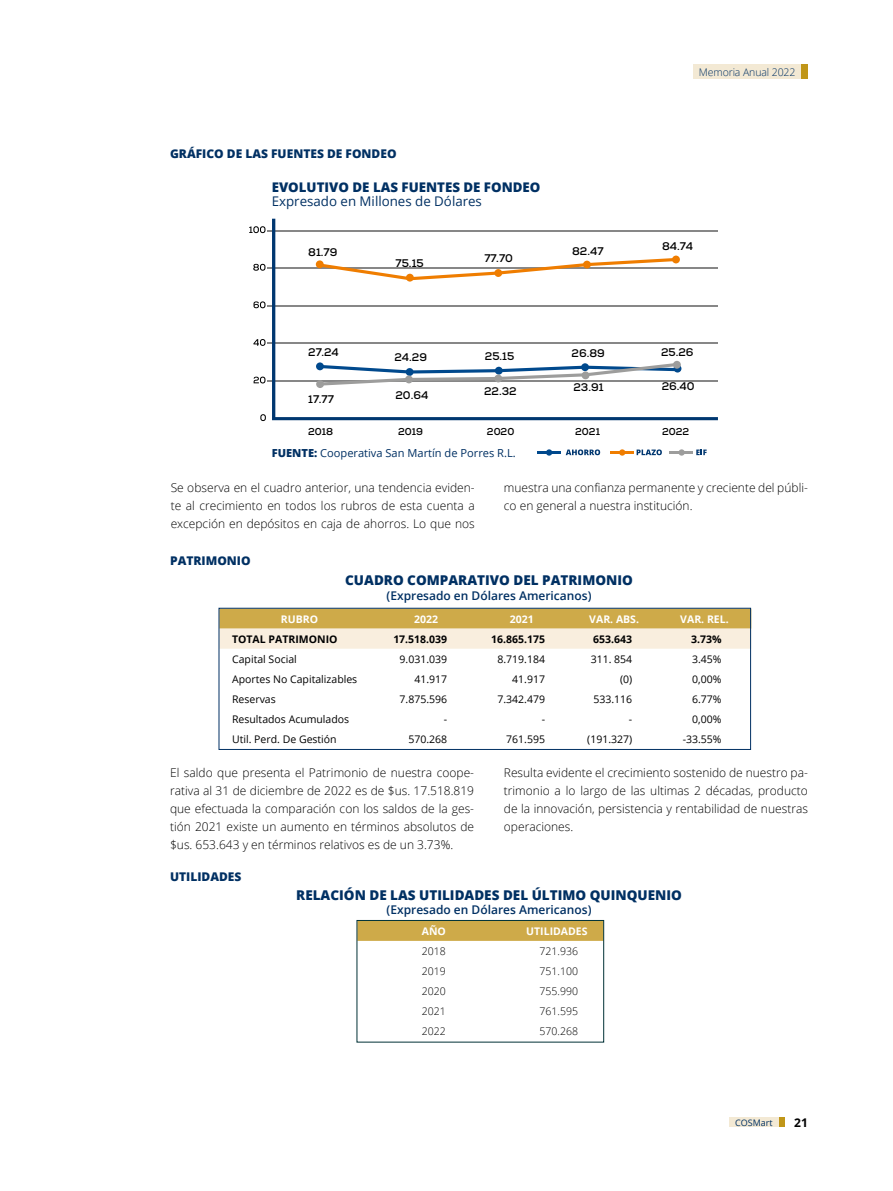
<style>
.page{position:relative;width:893px;height:1191px;background:#fff}
.page>*{position:absolute;margin:0;border:0;box-sizing:border-box;transform-origin:0 0}
.t1{font:800 13.5px "Open Sans";color:#003063}
.t2{font:800 13.35px "Open Sans";color:#003063}
.t3{font:13.35px "Open Sans";color:#003063}
.t4{font:300 12px/18px "Open Sans";color:#000;text-align:justify}
.t5{font:600 12px "Open Sans";color:#003063}
.t6{font:800 12px "Open Sans";color:#003063}
.t7{font:700 12px "Open Sans";color:#000}
.t8{font:700 11.1px "Nexa";color:#000}
.t9{font:11.1px "Open Sans";color:#003063}
.t10{font:10.5px "Open Sans";color:#000}
.t11{font:300 10.5px "Open Sans";color:#000}
.t12{font:700 10.5px "Open Sans";color:#000}
.t13{font:700 10.5px "Open Sans";color:#fff}
.t14{font:300 10.5px "Open Sans";letter-spacing:-.01em;color:#003063}
.t15{font:700 10.05px "Nexa";color:#000}
.t16{font:9px "Open Sans";color:#003063}
.s1{font-weight:800}
</style>
<div class="page">
<div style="left:729px;top:1117px;width:51px;height:10px;background:#f3e9d4"></div>
<div style="left:779px;top:1117px;width:5px;height:10px;background:#c09618"></div>
<div style="left:693px;top:64px;width:108px;height:14px;background:#f3e9d4"></div>
<div style="left:801px;top:64px;width:7px;height:14px;background:#c09618"></div>
<hr style="left:267px;top:305px;width:451px;height:1px;background:#878787">
<hr style="left:267px;top:230px;width:451px;height:1px;background:#878787">
<hr style="left:267px;top:268px;width:451px;height:1px;background:#878787">
<hr style="left:267px;top:380px;width:451px;height:1px;background:#878787">
<hr style="left:267px;top:343px;width:451px;height:1px;background:#878787">
<svg style="left:272px;top:219px;width:446px;height:201px"></svg>
<svg style="left:260px;top:414px;width:6px;height:7px"></svg>
<svg style="left:254px;top:376px;width:11px;height:7px"></svg>
<svg style="left:253px;top:339px;width:12px;height:7px"></svg>
<svg style="left:254px;top:301px;width:11px;height:7px"></svg>
<svg style="left:253px;top:264px;width:12px;height:7px"></svg>
<svg style="left:249px;top:226px;width:16px;height:7px"></svg>
<hr style="left:537px;top:451px;width:24px;height:3px;background:#00498d">
<svg style="left:546px;top:449px;width:6px;height:6px"></svg>
<hr style="left:610px;top:451px;width:24px;height:3px;background:#ef7d00">
<svg style="left:619px;top:449px;width:6px;height:6px"></svg>
<hr style="left:670px;top:451px;width:23px;height:3px;background:#9d9d9c">
<div style="left:678px;top:449px;width:7px;height:6px;background:#9d9d9c;border-radius:50%"></div>
<svg style="left:566px;top:449px;width:34px;height:6px"></svg>
<svg style="left:637px;top:449px;width:25px;height:6px"></svg>
<svg style="left:696px;top:449px;width:11px;height:6px"></svg>
<svg style="left:318px;top:256px;width:361px;height:26px"></svg>
<svg style="left:316px;top:361px;width:365px;height:26px"></svg>
<svg style="left:221px;top:610px;width:528px;height:38px;background:#e4cd95"></svg>
<div style="left:219px;top:608px;width:532px;height:142px;border:1px solid #003063"></div>
<div style="left:359px;top:922px;width:243px;height:19px;background:#ceaa49"></div>
<div style="left:357px;top:920px;width:247px;height:122px;border:1px solid #003136"></div>
<p class="t6" style="left:170px;top:145px;width:228px">GRÁFICO DE LAS FUENTES DE FONDEO</p>
<p class="t2" style="left:272px;top:177px;width:270px">EVOLUTIVO DE LAS FUENTES DE FONDEO</p>
<p class="t3" style="left:272px;top:192px;width:212px">Expresado en Millones de Dólares</p>
<p class="t8" style="left:308px;top:244px;width:31px">81.79</p>
<p class="t8" style="left:395px;top:256px;width:30px">75.15</p>
<p class="t8" style="left:484px;top:251px;width:30px">77.70</p>
<p class="t8" style="left:572px;top:244px;width:33px">82.47</p>
<p class="t14" style="left:699px;top:65px;width:98px">Memoria Anual 2022</p>
<p class="t8" style="left:662px;top:238px;width:32px">84.74</p>
<p class="t8" style="left:308px;top:345px;width:32px">27.24</p>
<p class="t8" style="left:308px;top:392px;width:27px">17.77</p>
<p class="t15" style="left:308px;top:425px;width:27px">2018</p>
<p class="t15" style="left:398px;top:425px;width:26px">2019</p>
<p class="t15" style="left:487px;top:425px;width:29px">2020</p>
<p class="t15" style="left:575px;top:425px;width:26px">2021</p>
<p class="t15" style="left:662px;top:425px;width:29px">2022</p>
<p class="t8" style="left:394px;top:350px;width:34px">24.29</p>
<p class="t8" style="left:485px;top:348px;width:31px">25.15</p>
<p class="t8" style="left:572px;top:346px;width:35px">26.89</p>
<p class="t8" style="left:661px;top:345px;width:34px">25.26</p>
<p class="t8" style="left:395px;top:388px;width:34px">20.64</p>
<p class="t8" style="left:484px;top:384px;width:34px">22.32</p>
<p class="t8" style="left:573px;top:380px;width:32px">23.91</p>
<p class="t8" style="left:662px;top:379px;width:34px">26.40</p>
<p class="t9" style="left:272px;top:445px;width:246px"><span class="s1">FUENTE:</span> Cooperativa San Martín de Porres R.L.</p>
<p class="t4" style="left:171px;top:478px;width:306px">Se observa en el cuadro anterior, una tendencia eviden&shy;te al crecimiento en todos los rubros de esta cuenta a excepción en depósitos en caja de ahorros. Lo que nos</p>
<p class="t4" style="left:504px;top:478px;width:306px">muestra una confianza permanente y creciente del públi&shy;co en general a nuestra institución.</p>
<p class="t6" style="left:170px;top:551px;width:82px">PATRIMONIO</p>
<p class="t1" style="left:345px;top:570px;width:289px">CUADRO COMPARATIVO DEL PATRIMONIO</p>
<p class="t5" style="left:387px;top:587px;width:206px">(Expresado en Dólares Americanos)</p>
<p class="t13" style="left:281px;top:611px;width:39px">RUBRO</p>
<p class="t13" style="left:414px;top:611px;width:25px">2022</p>
<p class="t13" style="left:510px;top:611px;width:25px">2021</p>
<p class="t13" style="left:589px;top:611px;width:51px">VAR. ABS.</p>
<p class="t13" style="left:680px;top:611px;width:50px">VAR. REL.</p>
<p class="t12" style="left:232px;top:631px;width:107px">TOTAL PATRIMONIO</p>
<p class="t12" style="left:393px;top:631px;width:55px">17.518.039</p>
<p class="t12" style="left:491px;top:631px;width:55px">16.865.175</p>
<p class="t12" style="left:593px;top:631px;width:40px">653.643</p>
<p class="t12" style="left:691px;top:631px;width:32px">3.73%</p>
<p class="t10" style="left:232px;top:651px;width:66px">Capital Social</p>
<p class="t10" style="left:400px;top:651px;width:49px">9.031.039</p>
<p class="t10" style="left:497px;top:651px;width:49px">8.719.184</p>
<p class="t10" style="left:591px;top:651px;width:43px">311. 854</p>
<p class="t10" style="left:692px;top:651px;width:31px">3.45%</p>
<p class="t10" style="left:232px;top:672px;width:127px">Aportes No Capitalizables</p>
<p class="t10" style="left:414px;top:672px;width:34px">41.917</p>
<p class="t10" style="left:512px;top:672px;width:34px">41.917</p>
<p class="t10" style="left:620px;top:672px;width:14px">(0)</p>
<p class="t10" style="left:692px;top:672px;width:31px">0,00%</p>
<p class="t10" style="left:232px;top:692px;width:45px">Reservas</p>
<p class="t10" style="left:400px;top:692px;width:49px">7.875.596</p>
<p class="t10" style="left:497px;top:692px;width:49px">7.342.479</p>
<p class="t10" style="left:593px;top:692px;width:40px">533.116</p>
<p class="t10" style="left:692px;top:692px;width:31px">6.77%</p>
<p class="t10" style="left:232px;top:712px;width:119px">Resultados Acumulados</p>
<p class="t10" style="left:444px;top:712px;width:5px">-</p>
<p class="t10" style="left:542px;top:712px;width:5px">-</p>
<p class="t10" style="left:629px;top:712px;width:5px">-</p>
<p class="t10" style="left:692px;top:712px;width:31px">0,00%</p>
<p class="t10" style="left:232px;top:732px;width:106px">Util. Perd. De Gestión</p>
<p class="t10" style="left:408px;top:732px;width:40px">570.268</p>
<p class="t10" style="left:506px;top:732px;width:40px">761.595</p>
<p class="t10" style="left:587px;top:732px;width:47px">(191.327)</p>
<p class="t10" style="left:683px;top:732px;width:40px">-33.55%</p>
<p class="t4" style="left:170px;top:763px;width:306px">El saldo que presenta el Patrimonio de nuestra coope&shy;rativa al 31 de diciembre de 2022 es de $us. 17.518.819 que efectuada la comparación con los saldos de la ges&shy;tión 2021 existe un aumento en términos absolutos de $us. 653.643 y en términos relativos es de un 3.73%.</p>
<p class="t4" style="left:504px;top:763px;width:306px">Resulta evidente el crecimiento sostenido de nuestro pa&shy;trimonio a lo largo de las ultimas 2 décadas, producto de la innovación, persistencia y rentabilidad de nuestras operaciones.</p>
<p class="t1" style="left:296px;top:884px;width:387px">RELACIÓN DE LAS UTILIDADES DEL ÚLTIMO QUINQUENIO</p>
<p class="t5" style="left:387px;top:901px;width:206px">(Expresado en Dólares Americanos)</p>
<p class="t13" style="left:422px;top:923px;width:26px">AÑO</p>
<p class="t13" style="left:526px;top:923px;width:63px">UTILIDADES</p>
<p class="t11" style="left:422px;top:944px;width:25px">2018</p>
<p class="t11" style="left:539px;top:944px;width:40px">721.936</p>
<p class="t11" style="left:422px;top:964px;width:25px">2019</p>
<p class="t11" style="left:540px;top:964px;width:40px">751.100</p>
<p class="t11" style="left:422px;top:984px;width:25px">2020</p>
<p class="t11" style="left:540px;top:984px;width:40px">755.990</p>
<p class="t11" style="left:422px;top:1004px;width:25px">2021</p>
<p class="t11" style="left:540px;top:1004px;width:40px">761.595</p>
<p class="t11" style="left:422px;top:1024px;width:25px">2022</p>
<p class="t11" style="left:540px;top:1024px;width:40px">570.268</p>
<p class="t6" style="left:170px;top:867px;width:73px">UTILIDADES</p>
<p class="t16" style="left:735px;top:1116px;width:39px">COSMart</p>
<p class="t7" style="left:794px;top:1113px;width:15px">21</p>
</div>
